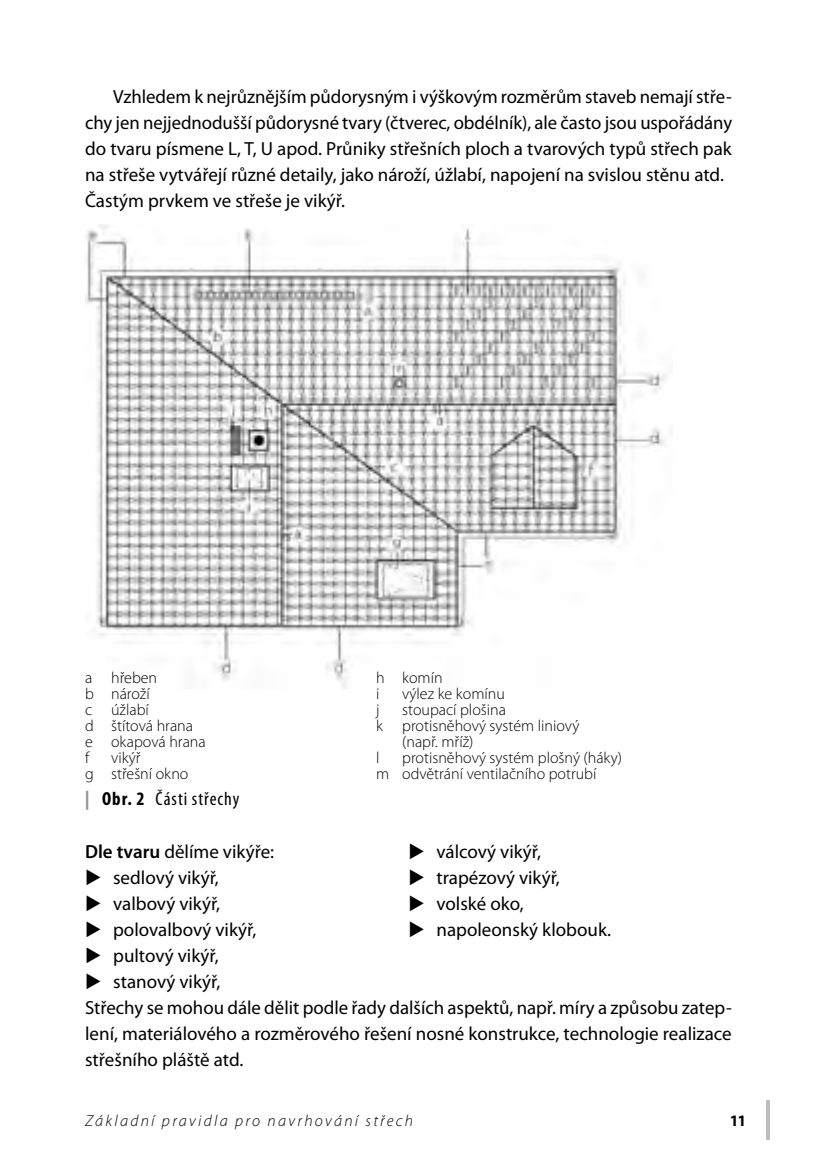
<style>
.page{position:relative;width:817px;height:1174px;background:#fff}
.page>*{position:absolute;margin:0;border:0;box-sizing:border-box;transform-origin:0 0}
.t1{font:19px/26px "Myriad Pro";color:#000}
.t2{font:condensed 19px "Myriad Pro";letter-spacing:.05em;color:#000}
.t3{font:300 16px/16px "Myriad Pro";color:#000}
.t4{font:italic 300 16px "Myriad Pro";letter-spacing:.14em;color:#000}
.t5{font:700 16px "Myriad Pro";color:#000}
.s1{font-weight:900;color:#939598}
.s2{font-weight:700}
.s3{font-weight:600}
</style>
<div class="page">
<svg style="left:766px;top:1100px;width:3px;height:39px"></svg>
<img style="left:85px;top:225px;width:581px;height:463px">
<p class="t1" style="left:85px;top:84px;width:648px;text-indent:28px">Vzhledem k nejrůznějším půdorysným i výškovým rozměrům staveb nemají stře&shy;chy jen nejjednodušší půdorysné tvary (čtverec, obdélník), ale často jsou uspořádány do tvaru písmene L, T, U apod. Průniky střešních ploch a tvarových typů střech pak na střeše vytvářejí různé detaily, jako nároží, úžlabí, napojení na svislou stěnu atd.<br>Častým prvkem ve střeše je vikýř.</p>
<p class="t3" style="left:85px;top:670px;width:122px">a hřeben<br>b nároží<br>c úžlabí<br>d štítová hrana<br>e okapová hrana f</p>
<p class="t3" style="left:85px;top:750px;width:105px;text-indent:26px">vikýř<br>g střešní okno</p>
<p class="t2" style="left:85px;top:787px;width:156px"><span class="s1">|</span> <span class="s2">Obr. 2</span> Části střechy</p>
<p class="t3" style="left:376px;top:670px;width:68px">h komín i</p>
<p class="t3" style="left:402px;top:686px;width:104px">výlez ke komínu</p>
<p class="t3" style="left:376px;top:702px;width:5px">j</p>
<p class="t3" style="left:402px;top:702px;width:105px">stoupací plošina</p>
<p class="t3" style="left:376px;top:718px;width:205px">k protisněhový systém liniový</p>
<p class="t3" style="left:402px;top:734px;width:73px">(např. mříž)</p>
<p class="t3" style="left:376px;top:750px;width:5px">l</p>
<p class="t3" style="left:376px;top:750px;width:247px;text-indent:26px">protisněhový systém plošný (háky) m odvětrání ventilačního potrubí</p>
<p class="t1" style="left:85px;top:838px;width:190px"><span class="s3">Dle tvaru</span> dělíme vikýře:</p>
<p class="t1" style="left:113px;top:863px;width:107px">sedlový vikýř,</p>
<p class="t1" style="left:113px;top:889px;width:108px">valbový vikýř,</p>
<p class="t1" style="left:113px;top:915px;width:145px">polovalbový vikýř,</p>
<p class="t1" style="left:113px;top:941px;width:107px">pultový vikýř,</p>
<p class="t1" style="left:113px;top:967px;width:108px">stanový vikýř,</p>
<p class="t1" style="left:85px;top:994px;width:648px">Střechy se mohou dále dělit podle řady dalších aspektů, např. míry a způsobu zatep-</p>
<p class="t1" style="left:85px;top:1020px;width:648px">lení, materiálového a rozměrového řešení nosné konstrukce, technologie realizace</p>
<p class="t1" style="left:85px;top:1046px;width:160px">střešního pláště atd.</p>
<p class="t1" style="left:436px;top:838px;width:176px">válcový vikýř, trapézový vikýř, volské oko, napoleonský klobouk.</p>
<p class="t4" style="left:85px;top:1111px;width:329px">Základní pravidla pro navrhování střech</p>
<p class="t5" style="left:729px;top:1110px;width:18px">11</p>
</div>
